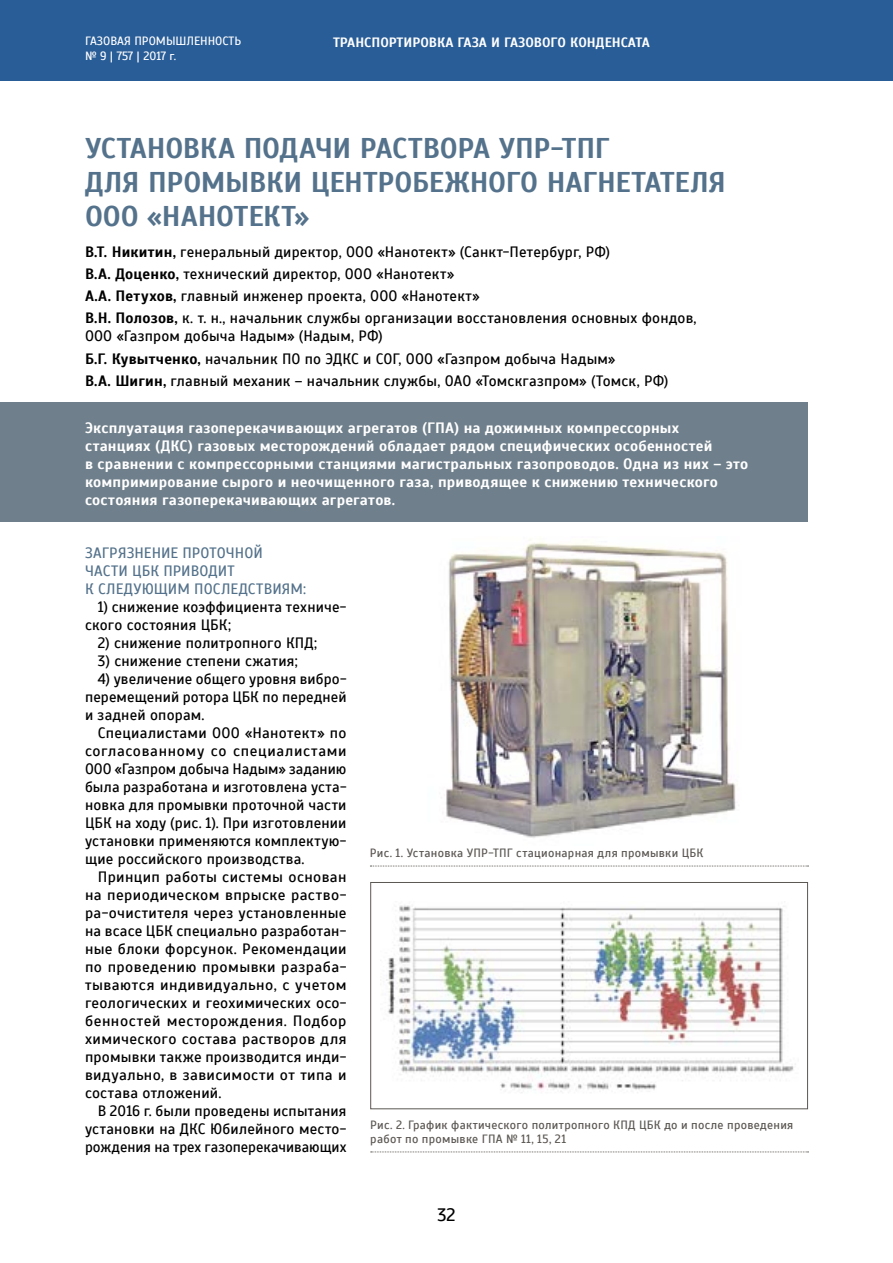
<style>
.page{position:relative;width:893px;height:1263px;background:#fff}
.page>*{position:absolute;margin:0;border:0;box-sizing:border-box;transform-origin:0 0}
.t1{font:700 28.5px/34.2px "Scada";letter-spacing:-.01em;color:#54728b}
.t2{font:18px "Scada";color:#000}
.t3{font:15px/18px "Scada";letter-spacing:.01em;color:#000;text-align:justify}
.t4{font:700 15px/18px "Scada";letter-spacing:.01em;color:#fff}
.t5{font:15px/18px "Scada";letter-spacing:.005em;color:#54728b}
.t6{font:700 13.5px "Scada";color:#fff}
.t7{font:12px/14.4px "Scada";letter-spacing:.025em;color:#5b5753}
.t8{font:12px/14.4px "Scada";color:#fff}
.s1{font-weight:700}
</style>
<div class="page">
<div style="left:0;top:0;width:893px;height:81px;background:#295d97"></div>
<div style="left:0;top:402px;width:808px;height:120px;background:#6f7f8b"></div>
<svg style="left:370px;top:866px;width:438px;height:1px"></svg>
<svg style="left:371px;top:1151px;width:437px;height:1px"></svg>
<img style="left:446px;top:539px;width:290px;height:299px">
<img style="left:380px;top:905px;width:416px;height:188px">
<div style="left:370px;top:882px;width:438px;height:227px;border:1px solid #5b5753"></div>
<p class="t8" style="left:85px;top:34px;width:158px">ГАЗОВАЯ ПРОМЫШЛЕННОСТЬ № 9 | 757 | 2017 г.</p>
<p class="t6" style="left:333px;top:34px;width:318px">ТРАНСПОРТИРОВКА ГАЗА И ГАЗОВОГО КОНДЕНСАТА</p>
<h1 class="t1" style="left:85px;top:131px;width:642px">УСТАНОВКА ПОДАЧИ РАСТВОРА УПР-ТПГ<br>ДЛЯ ПРОМЫВКИ ЦЕНТРОБЕЖНОГО НАГНЕТАТЕЛЯ<br>ООО «НАНОТЕКТ»</h1>
<p class="t3" style="left:85px;top:241px;width:613px;line-height:22.2px;text-align:left"><span class="s1">В.Т. Никитин,</span> генеральный директор, ООО «Нанотект» (Санкт-Петербург, РФ)<br><span class="s1">В.А. Доценко,</span> технический директор, ООО «Нанотект»<br><span class="s1">А.А. Петухов,</span> главный инженер проекта, ООО «Нанотект»<br><span class="s1">В.Н. Полозов,</span> к. т. н., начальник службы организации восстановления основных фондов,</p>
<p class="t3" style="left:85px;top:325px;width:585px;line-height:22.2px;text-align:left">ООО «Газпром добыча Надым» (Надым, РФ)<br><span class="s1">Б.Г. Кувытченко,</span> начальник ПО по ЭДКС и СОГ, ООО «Газпром добыча Надым»<br><span class="s1">В.А. Шигин,</span> главный механик – начальник службы, ОАО «Томскгазпром» (Томск, РФ)</p>
<p class="t4" style="left:85px;top:419px;width:665px">Эксплуатация газоперекачивающих агрегатов (ГПА) на дожимных компрессорных станциях (ДКС) газовых месторождений обладает рядом специфических особенностей<br>в сравнении с компрессорными станциями магистральных газопроводов. Одна из них – это компримирование сырого и неочищенного газа, приводящее к снижению технического состояния газоперекачивающих агрегатов.</p>
<p class="t5" style="left:85px;top:544px;width:223px">ЗАГРЯЗНЕНИЕ ПРОТОЧНОЙ<br>ЧАСТИ ЦБК ПРИВОДИТ<br>К СЛЕДУЮЩИМ ПОСЛЕДСТВИЯМ:</p>
<p class="t3" style="left:85px;top:598px;width:263px;text-indent:13px">1) снижение коэффициента техниче&shy;ского состояния ЦБК;</p>
<p class="t3" style="left:98px;top:634px;width:221px">2) снижение политропного КПД;</p>
<p class="t3" style="left:98px;top:652px;width:201px">3) снижение степени сжатия;</p>
<p class="t3" style="left:85px;top:670px;width:263px;text-indent:13px">4) увеличение общего уровня вибро&shy;перемещений ротора ЦБК по передней и задней опорам.</p>
<p class="t3" style="left:85px;top:724px;width:263px;text-indent:13px">Специалистами ООО «Нанотект» по согласованному со специалистами ООО «Газпром добыча Надым» заданию была разработана и изготовлена уста&shy;новка для промывки проточной части ЦБК на ходу (рис. 1). При изготовлении установки применяются комплектую&shy;щие российского производства.</p>
<p class="t3" style="left:85px;top:868px;width:263px;text-indent:13px">Принцип работы системы основан на периодическом впрыске раство&shy;ра-очистителя через установленные на всасе ЦБК специально разработан&shy;ные блоки форсунок. Рекомендации по проведению промывки разраба&shy;тываются индивидуально, с учетом геологических и геохимических осо&shy;бенностей месторождения. Подбор химического состава растворов для промывки также производится инди&shy;видуально, в зависимости от типа и состава отложений.</p>
<p class="t3" style="left:85px;top:1102px;width:263px;text-indent:13px">В 2016 г. были проведены испытания установки на ДКС Юбилейного место&shy;рождения на трех газоперекачивающих</p>
<p class="t7" style="left:370px;top:846px;width:335px">Рис. 1. Установка УПР-ТПГ стационарная для промывки ЦБК</p>
<p class="t7" style="left:370px;top:1117px;width:425px">Рис. 2. График фактического политропного КПД ЦБК до и после проведения работ по промывке ГПА № 11, 15, 21</p>
<p class="t2" style="left:437px;top:1204px;width:20px">32</p>
</div>
